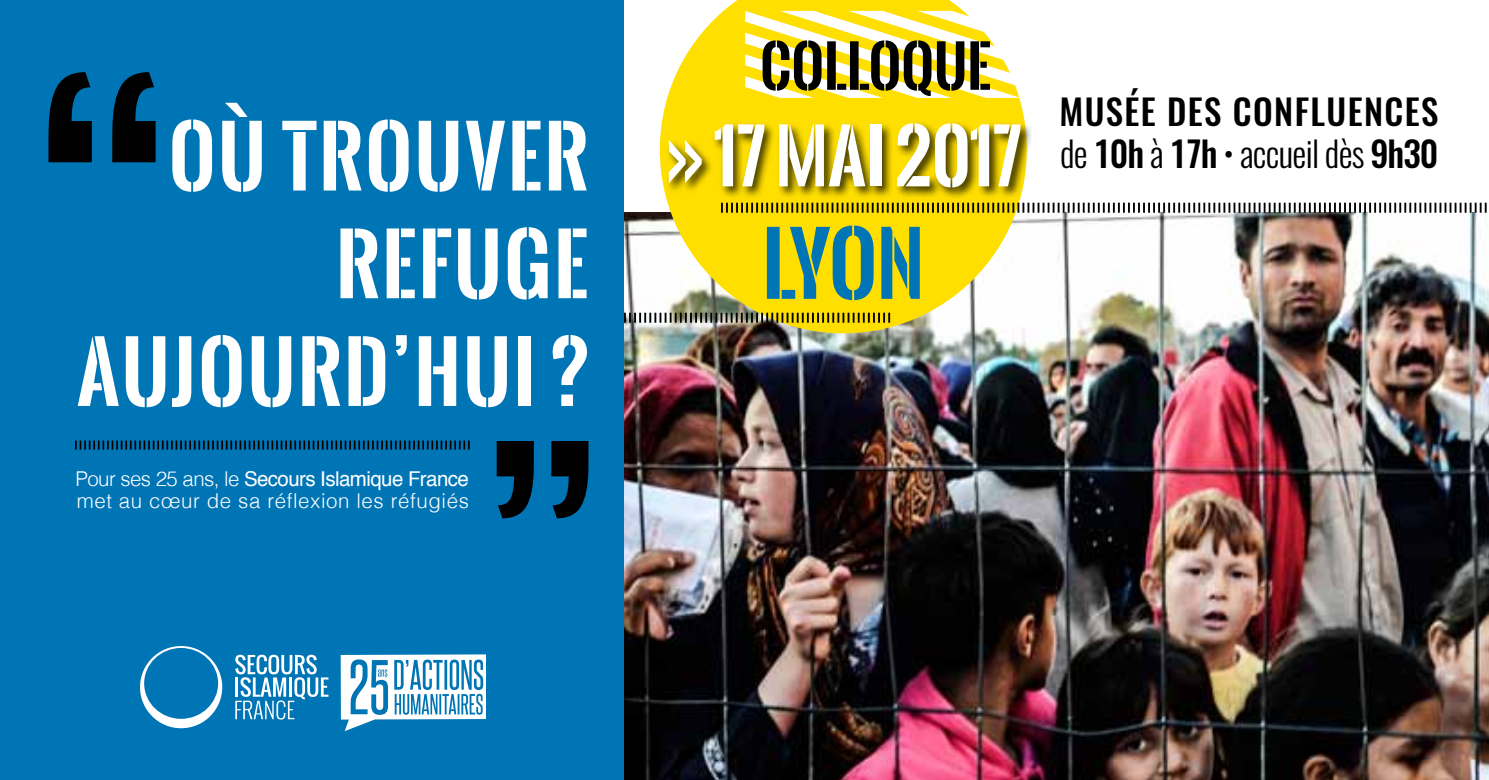
<style>
.page{position:relative;width:1489px;height:780px;background:#fff}
.page>*{position:absolute;margin:0;border:0;box-sizing:border-box;transform-origin:0 0}
.t1{font:700 82.75px "Oswald Stencil";color:#0075b6}
.t2{font:700 80px/107.8px "Oswald Stencil";letter-spacing:.03em;color:#fff;text-align:right}
.t3{font:700 71.25px "Oswald Stencil";color:#fff}
.t4{font:700 55.75px "Oswald Stencil";color:#000}
.t5{font:300 35px "Oswald";letter-spacing:-.02em;color:#000}
.t6{font:500 35px "Oswald";letter-spacing:.04em;color:#000}
.t7{font:300 20.5px/22.8px "Helvetica";letter-spacing:.03em;color:#fff}
.s1{font-weight:400}
.s2{font-size:79px}
.s3{font-weight:500}
</style>
<div class="page">
<img style="left:624px;top:213px;width:864px;height:567px">
<div style="left:0;top:0;width:624px;height:780px;background:#0075b6"></div>
<svg style="left:659px;top:0;width:367px;height:333px;fill:#ffdf00"></svg>
<svg style="left:745px;top:11px;width:275px;height:87px"></svg>
<div style="left:666px;top:121px;width:367px;height:78px;background:#000;opacity:.75"></div>
<svg style="left:721px;top:203px;width:766px;height:10px"></svg>
<svg style="left:624px;top:313px;width:266px;height:10px;background:#89813c"></svg>
<svg style="left:140px;top:646px;width:82px;height:82px"></svg>
<svg style="left:235px;top:654px;width:93px;height:65px"></svg>
<svg style="left:340px;top:654px;width:145px;height:77px"></svg>
<svg style="left:48px;top:72px;width:108px;height:90px"></svg>
<svg style="left:496px;top:441px;width:92px;height:77px"></svg>
<svg style="left:75px;top:440px;width:394px;height:9px"></svg>
<h2 class="t2" style="left:77px;top:102px;width:513px">Où TROUVER<br>REFUGE<br>AUJOURD’HUI ?</h2>
<p class="t7" style="left:75px;top:465px;width:395px">Pour ses 25 ans, le <span class="s1">Secours Islamique France </span>met au cœur de sa réflexion les réfugiés</p>
<h3 class="t4" style="left:760px;top:25px;width:232px">COLLOQUE</h3>
<h3 class="t3" style="left:665px;top:104px;width:357px"><span class="s2">»</span> 17 mai 2017</h3>
<h1 class="t1" style="left:762px;top:203px;width:164px">LYON</h1>
<h3 class="t6" style="left:1059px;top:87px;width:380px">MUSÉE DES CONFLUENCES</h3>
<h3 class="t5" style="left:1059px;top:131px;width:379px">de <span class="s3">10h</span> à <span class="s3">17h</span> • accueil dès <span class="s3">9h30</span></h3>
</div>
